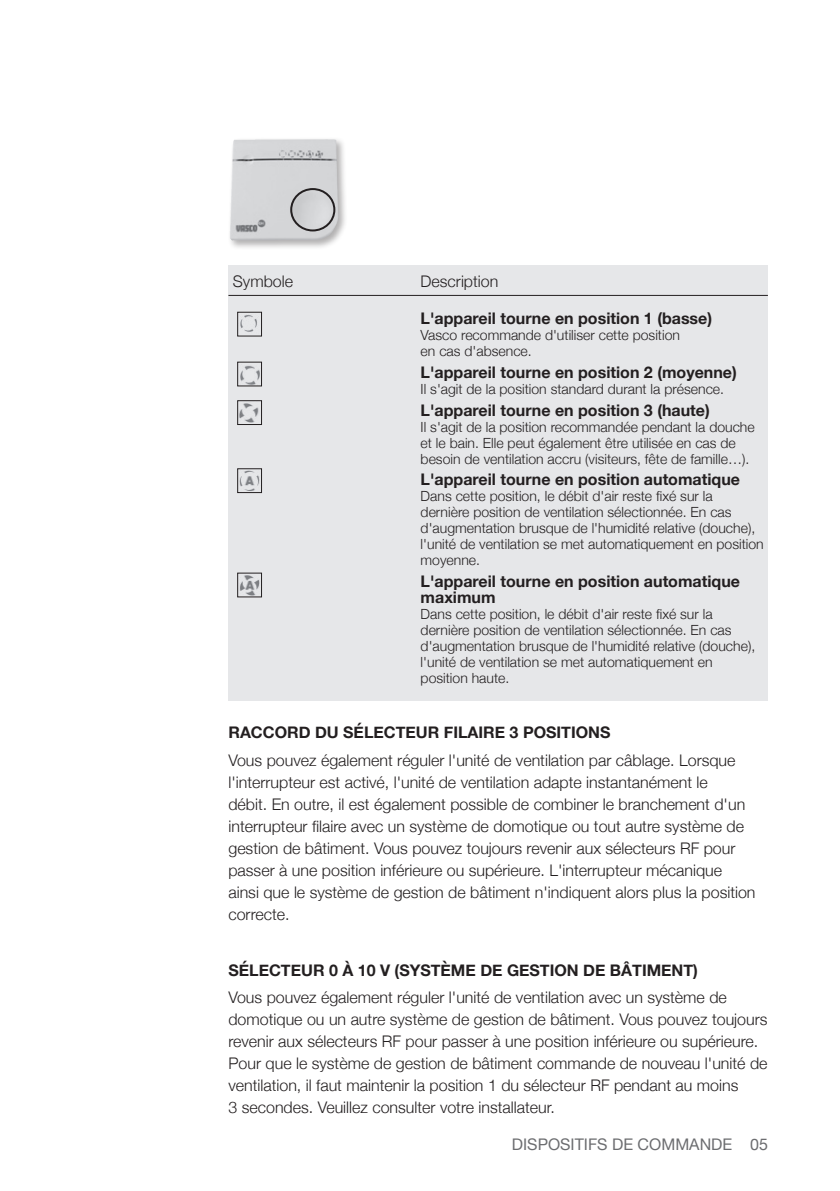
<style>
.page{position:relative;width:840px;height:1191px;background:#fff}
.page>*{position:absolute;margin:0;border:0;box-sizing:border-box;transform-origin:0 0}
.t1{font:300 16px/22px "Helvetica Neue";color:#231f20}
.t2{font:700 16px/16px "Helvetica Neue";color:#231f20}
.t3{font:16px "Helvetica Neue";color:#6c6d70}
.t4{font:300 14px/16px "Helvetica Neue";color:#231f20}
</style>
<div class="page">
<div style="left:228px;top:265px;width:539px;height:435px;background:#e6e7e9"></div>
<hr style="left:228px;top:295px;width:539px;height:1px;background:#231f20">
<img style="left:239px;top:403px;width:20px;height:20px">
<div style="left:237px;top:400px;width:25px;height:25px;border:1px solid #231f20"></div>
<img style="left:239px;top:470px;width:21px;height:21px">
<div style="left:237px;top:468px;width:25px;height:25px;border:1px solid #231f20"></div>
<img style="left:240px;top:315px;width:17px;height:17px">
<div style="left:237px;top:312px;width:25px;height:24px;border:1px solid #231f20"></div>
<div style="left:228px;top:137px;width:120px;height:113px;background:#231f20;opacity:.35"></div>
<img style="left:230px;top:139px;width:108px;height:102px">
<div style="left:290px;top:188px;width:45px;height:43px;border:2px solid #231f20;border-radius:50%"></div>
<img style="left:240px;top:365px;width:20px;height:19px">
<div style="left:237px;top:362px;width:25px;height:24px;border:1px solid #231f20"></div>
<img style="left:239px;top:575px;width:21px;height:20px">
<div style="left:237px;top:573px;width:25px;height:24px;border:1px solid #231f20"></div>
<p class="t1" style="left:233px;top:269px;width:62px">Symbole</p>
<p class="t1" style="left:420px;top:269px;width:79px">Description</p>
<p class="t2" style="left:420px;top:311px;width:293px">L'appareil tourne en position 1 (basse)</p>
<p class="t4" style="left:420px;top:326px;width:261px">Vasco recommande d'utiliser cette position en cas d'absence.</p>
<p class="t2" style="left:420px;top:365px;width:317px">L'appareil tourne en position 2 (moyenne)</p>
<p class="t4" style="left:420px;top:380px;width:305px">Il s'agit de la position standard durant la présence.</p>
<p class="t2" style="left:420px;top:402px;width:290px">L'appareil tourne en position 3 (haute)</p>
<p class="t4" style="left:420px;top:417px;width:335px">Il s'agit de la position recommandée pendant la douche et le bain. Elle peut également être utilisée en cas de besoin de ventilation accru (visiteurs, fête de famille…).</p>
<p class="t2" style="left:420px;top:472px;width:321px">L'appareil tourne en position automatique</p>
<p class="t4" style="left:420px;top:487px;width:344px">Dans cette position, le débit d'air reste fixé sur la dernière position de ventilation sélectionnée. En cas d'augmentation brusque de l'humidité relative (douche), l'unité de ventilation se met automatiquement en position moyenne.</p>
<p class="t2" style="left:420px;top:574px;width:321px">L'appareil tourne en position automatique maximum</p>
<p class="t4" style="left:420px;top:605px;width:336px">Dans cette position, le débit d'air reste fixé sur la dernière position de ventilation sélectionnée. En cas d'augmentation brusque de l'humidité relative (douche), l'unité de ventilation se met automatiquement en position haute.</p>
<p class="t2" style="left:228px;top:725px;width:383px">RACCORD DU SÉLECTEUR FILAIRE 3 POSITIONS</p>
<p class="t1" style="left:228px;top:748px;width:528px">Vous pouvez également réguler l'unité de ventilation par câblage. Lorsque l'interrupteur est activé, l'unité de ventilation adapte instantanément le<br>débit. En outre, il est également possible de combiner le branchement d'un interrupteur filaire avec un système de domotique ou tout autre système de gestion de bâtiment. Vous pouvez toujours revenir aux sélecteurs RF pour passer à une position inférieure ou supérieure. L'interrupteur mécanique ainsi que le système de gestion de bâtiment n'indiquent alors plus la position correcte.</p>
<p class="t2" style="left:228px;top:962px;width:471px">SÉLECTEUR 0 À 10 V (SYSTÈME DE GESTION DE BÂTIMENT)</p>
<p class="t1" style="left:228px;top:985px;width:540px">Vous pouvez également réguler l'unité de ventilation avec un système de domotique ou un autre système de gestion de bâtiment. Vous pouvez toujours revenir aux sélecteurs RF pour passer à une position inférieure ou supérieure.<br>Pour que le système de gestion de bâtiment commande de nouveau l'unité de ventilation, il faut maintenir la position 1 du sélecteur RF pendant au moins<br>3 secondes. Veuillez consulter votre installateur.</p>
<p class="t3" style="left:511px;top:1132px;width:257px">DISPOSITIFS DE COMMANDE 05</p>
</div>
